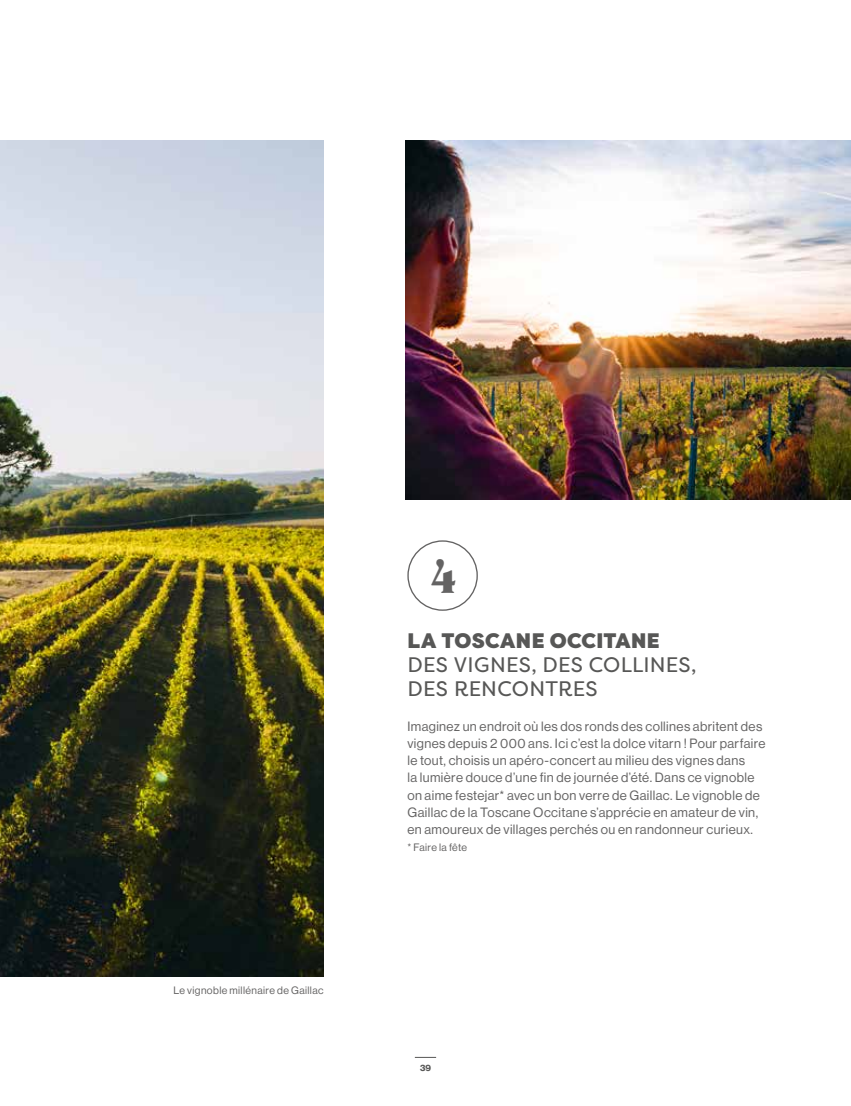
<style>
.page{position:relative;width:851px;height:1106px;background:#fff}
.page>*{position:absolute;margin:0;border:0;box-sizing:border-box;transform-origin:0 0}
.t1{font:900 45.9px "Gazpacho";color:#646363}
.t2{font:21px/24px "Filson Pro";letter-spacing:.01em;color:#575756}
.t3{font:900 21px "Filson Pro";letter-spacing:.02em;color:#575756}
.t4{font:13.2px/17.2px "Neue Haas Display";letter-spacing:.03em;color:#646363}
.t5{font:10.5px "Neue Haas Display";letter-spacing:.035em;color:#646363}
.t6{font:700 9px "Neue Haas Display";color:#575756}
</style>
<div class="page">
<img style="left:405px;top:140px;width:445px;height:360px">
<img style="left:0;top:140px;width:323px;height:836px">
<div style="left:407px;top:540px;width:71px;height:71px;border:1px solid #646363;border-radius:50%"></div>
<svg style="left:415px;top:1057px;width:21px;height:1px"></svg>
<p class="t5" style="left:173px;top:984px;width:152px">Le vignoble millénaire de Gaillac</p>
<h1 class="t1" style="left:430px;top:549px;width:27px">4</h1>
<h2 class="t3" style="left:407px;top:627px;width:254px">LA TOSCANE OCCITANE</h2>
<h2 class="t2" style="left:407px;top:652px;width:290px">DES VIGNES, DES COLLINES,<br>DES RENCONTRES</h2>
<p class="t4" style="left:407px;top:717px;width:359px">Imaginez un endroit où les dos ronds des collines abritent des vignes depuis 2 000 ans. Ici c’est la dolce vitarn ! Pour parfaire le tout, choisis un apéro-concert au milieu des vignes dans<br>la lumière douce d’une fin de journée d’été. Dans ce vignoble on aime festejar* avec un bon verre de Gaillac. Le vignoble de Gaillac de la Toscane Occitane s’apprécie en amateur de vin, en amoureux de villages perchés ou en randonneur curieux.</p>
<p class="t5" style="left:407px;top:841px;width:61px">* Faire la fête</p>
<p class="t6" style="left:420px;top:1062px;width:12px">39</p>
</div>
